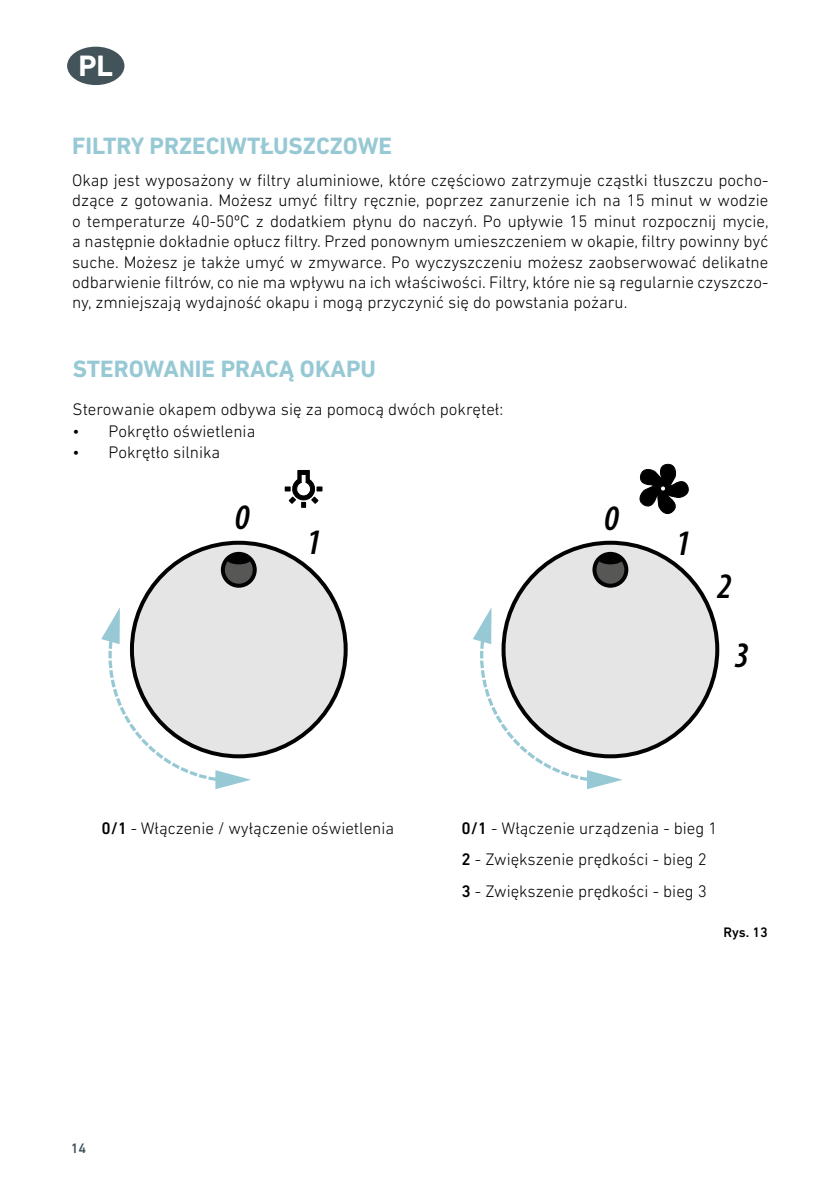
<style>
.page{position:relative;width:840px;height:1191px;background:#fff}
.page>*{position:absolute;margin:0;border:0;box-sizing:border-box;transform-origin:0 0}
.t1{font:italic 600 condensed 36px "Myriad Pro";color:#000}
.t2{font:700 30px "DIN Next LT Pro";color:#fff}
.t3{font:700 24px "DIN Next LT Pro";color:#97c9d5}
.t4{font:300 17px/20.4px "DIN Next LT Pro";color:#000;text-align:justify}
.t5{font:500 14px "DIN Next LT Pro";color:#000}
.t6{font:500 14px "DIN Next LT Pro";color:#42535a}
.s1{font-weight:500}
</style>
<div class="page">
<div style="left:67px;top:47px;width:57px;height:38px;background:#42535a;border-radius:50%"></div>
<div style="left:503px;top:543px;width:213px;height:213px;background:#e4e5e4;border-radius:50%"></div>
<div style="left:132px;top:543px;width:213px;height:213px;background:#e4e5e4;border-radius:50%"></div>
<svg style="left:101px;top:607px;width:150px;height:182px"></svg>
<svg style="left:473px;top:607px;width:149px;height:182px"></svg>
<svg style="left:285px;top:470px;width:37px;height:37px"></svg>
<div style="left:223px;top:554px;width:31px;height:32px;background:#575756;border-radius:50%"></div>
<div style="left:221px;top:552px;width:35px;height:36px;border:4px solid #020203;border-radius:50%"></div>
<div style="left:226px;top:554px;width:25px;height:10px;background:#020203;border-radius:50%"></div>
<div style="left:594px;top:554px;width:32px;height:32px;background:#575756;border-radius:50%"></div>
<div style="left:592px;top:552px;width:36px;height:36px;border:4px solid #020203;border-radius:50%"></div>
<div style="left:597px;top:554px;width:25px;height:10px;background:#020203;border-radius:50%"></div>
<svg style="left:639px;top:463px;width:50px;height:51px"></svg>
<h2 class="t2" style="left:78px;top:48px;width:36px">PL</h2>
<h3 class="t3" style="left:72px;top:132px;width:321px">FILTRY PRZECIWTŁUSZCZOWE</h3>
<p class="t4" style="left:72px;top:170px;width:697px">Okap jest wyposażony w filtry aluminiowe, które częściowo zatrzymuje cząstki tłuszczu pocho&shy;dzące z gotowania. Możesz umyć filtry ręcznie, poprzez zanurzenie ich na 15 minut w wodzie o temperaturze 40-50ºC z dodatkiem płynu do naczyń. Po upływie 15 minut rozpocznij mycie, a następnie dokładnie opłucz filtry. Przed ponownym umieszczeniem w okapie, filtry powinny być suche. Możesz je także umyć w zmywarce. Po wyczyszczeniu możesz zaobserwować delikatne odbarwienie filtrów, co nie ma wpływu na ich właściwości. Filtry, które nie są regularnie czyszczo&shy;ny, zmniejszają wydajność okapu i mogą przyczynić się do powstania pożaru.</p>
<h3 class="t3" style="left:73px;top:355px;width:304px">STEROWANIE PRACĄ OKAPU</h3>
<p class="t4" style="left:72px;top:399px;width:432px">Sterowanie okapem odbywa się za pomocą dwóch pokręteł:</p>
<p class="t4" style="left:72px;top:421px;width:184px">• Pokrętło oświetlenia</p>
<p class="t4" style="left:72px;top:442px;width:149px">• Pokrętło silnika</p>
<h1 class="t1" style="left:235px;top:495px;width:16px">0</h1>
<h1 class="t1" style="left:306px;top:520px;width:16px">1</h1>
<h1 class="t1" style="left:603px;top:496px;width:16px">0</h1>
<h1 class="t1" style="left:675px;top:521px;width:16px">1</h1>
<h1 class="t1" style="left:716px;top:564px;width:16px">2</h1>
<h1 class="t1" style="left:734px;top:632px;width:16px">3</h1>
<p class="t4" style="left:101px;top:817px;width:294px"><span class="s1">0/1</span> - Włączenie / wyłączenie oświetlenia</p>
<p class="t4" style="left:461px;top:811px;width:258px;line-height:31.8px;text-align:left"><span class="s1">0/1</span> - Włączenie urządzenia - bieg 1<br><span class="s1">2</span> - Zwiększenie prędkości - bieg 2<br><span class="s1">3</span> - Zwiększenie prędkości - bieg 3</p>
<p class="t5" style="left:723px;top:923px;width:46px">Rys. 13</p>
<p class="t6" style="left:71px;top:1139px;width:17px">14</p>
</div>
